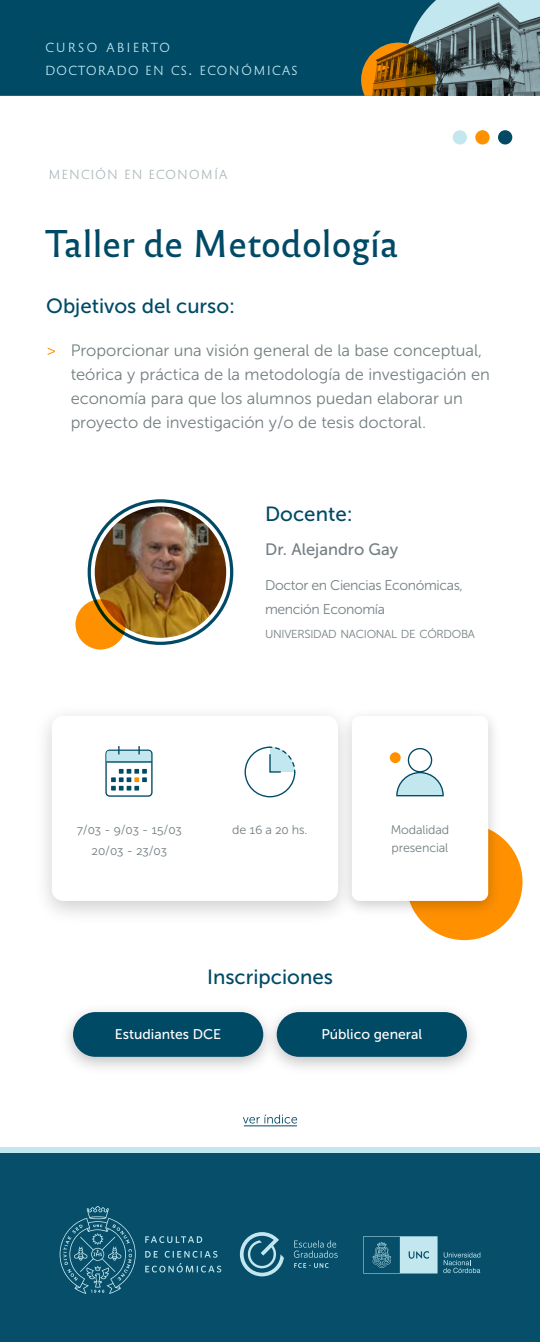
<style>
.page{position:relative;width:540px;height:1342px;background:#fff}
.page>*{position:absolute;margin:0;border:0;box-sizing:border-box;transform-origin:0 0}
.t1{font:36px "Reforma 2018 Gris";color:#004a66}
.t2{font:20.5px "Museo Sans 500";color:#004a66}
.t3{font:16.5px/24px "Museo Sans 300";color:#737f82}
.t4{font:16.5px "Museo Sans 500";color:#737f82}
.t5{font:16.5px "Museo Sans 300";color:#ff9000}
.t6{font:14px/24px "Museo Sans 300";letter-spacing:-.025em;color:#737f82}
.t7{font:14px "Museo Sans 500";color:#fff}
.t8{font:12.5px/17.5px "Museo Sans 300";letter-spacing:-.01em;color:#737f82}
.t9{font:12.25px/22.5px "Reforma 2018 Blanca";letter-spacing:.075em;color:#c2e7ef}
.t10{font:12.25px "Reforma 2018 Blanca";letter-spacing:.05em;color:#adb8bc}
.t11{font:11.55px "Museo Sans 300";letter-spacing:-.025em;color:#737f82}
.s1{font-size:17.5px}
</style>
<div class="page">
<div style="left:0;top:0;width:361px;height:96px;background:#004a66"></div>
<svg style="left:361px;top:0;width:179px;height:96px"></svg>
<div style="left:406px;top:824px;width:117px;height:116px;background:#ff9000;border-radius:50%"></div>
<svg style="left:88px;top:499px;width:145px;height:146px"></svg>
<svg style="left:91px;top:503px;width:139px;height:139px"></svg>
<img style="left:95px;top:506px;width:131px;height:132px;border-radius:66px">
<svg style="left:75px;top:599px;width:51px;height:51px;fill:#ff9000"></svg>
<img style="left:67px;top:1010px;width:189px;height:58px">
<div style="left:73px;top:1012px;width:190px;height:45px;background:#004a66;border-radius:22px"></div>
<img style="left:256px;top:1010px;width:217px;height:58px">
<div style="left:277px;top:1012px;width:190px;height:45px;background:#004a66;border-radius:22px"></div>
<div style="left:453px;top:130px;width:14px;height:15px;background:#c2e7ef;border-radius:50%"></div>
<div style="left:475px;top:130px;width:15px;height:14px;background:#ff9000;border-radius:50%"></div>
<div style="left:498px;top:130px;width:14px;height:15px;background:#004a66;border-radius:50%"></div>
<div style="left:0;top:1153px;width:540px;height:189px;background:#064e69"></div>
<svg style="left:60px;top:1206px;width:161px;height:88px"></svg>
<svg style="left:363px;top:1236px;width:117px;height:38px"></svg>
<svg style="left:294px;top:1240px;width:44px;height:28px"></svg>
<svg style="left:240px;top:1232px;width:44px;height:44px"></svg>
<div style="left:0;top:1147px;width:540px;height:6px;background:#c2e7ef"></div>
<img style="left:334px;top:712px;width:172px;height:211px">
<div style="left:352px;top:716px;width:136px;height:185px;background:#fff;border-radius:8px"></div>
<div style="left:105px;top:750px;width:48px;height:47px;border:1px solid #004a66;border-radius:4px"></div>
<svg style="left:111px;top:769px;width:36px;height:22px"></svg>
<hr style="left:106px;top:761px;width:46px;height:2px;background:#004a66">
<svg style="left:106px;top:746px;width:45px;height:17px"></svg>
<svg style="left:244px;top:746px;width:52px;height:52px"></svg>
<div style="left:408px;top:748px;width:24px;height:24px;border:1px solid #004a66;border-radius:50%"></div>
<svg style="left:396px;top:771px;width:48px;height:26px"></svg>
<div style="left:390px;top:752px;width:11px;height:11px;background:#ff9000;border-radius:50%"></div>
<svg style="left:243px;top:1115px;width:54px;height:9px"></svg>
<hr style="left:244px;top:1126px;width:53px;height:1px;background:#004a66">
<p class="t9" style="left:45px;top:37px;width:254px">CURSO ABIERTO<br>DOCTORADO EN CS<span class="s1">.</span> ECONÓMICAS</p>
<p class="t10" style="left:48px;top:167px;width:181px">MENCIÓN EN ECONOMÍA</p>
<h1 class="t1" style="left:45px;top:223px;width:355px">Taller de Metodología</h1>
<p class="t2" style="left:46px;top:295px;width:191px">Objetivos del curso:</p>
<p class="t3" style="left:71px;top:338px;width:421px">Proporcionar una visión general de la base conceptual, teórica y práctica de la metodología de investigación en economía para que los alumnos puedan elaborar un proyecto de investigación y/o de tesis doctoral.</p>
<p class="t5" style="left:46px;top:341px;width:11px">&gt;</p>
<p class="t2" style="left:265px;top:503px;width:89px">Docente:</p>
<p class="t4" style="left:265px;top:540px;width:135px">Dr. Alejandro Gay</p>
<p class="t6" style="left:265px;top:574px;width:199px">Doctor en Ciencias Económicas, mención Economía</p>
<p class="t11" style="left:265px;top:628px;width:211px">UNIVERSIDAD NACIONAL DE CÓRDOBA</p>
<p class="t8" style="left:77px;top:819px;width:107px;line-height:21px;text-align:center">7/03 - 9/03 - 15/03<br>20/03 - 23/03</p>
<p class="t8" style="left:232px;top:821px;width:77px">de 16 a 20 hs.</p>
<p class="t2" style="left:207px;top:966px;width:127px">Inscripciones</p>
<p class="t8" style="left:391px;top:821px;width:60px">Modalidad presencial</p>
<p class="t7" style="left:115px;top:1026px;width:108px">Estudiantes DCE</p>
<p class="t7" style="left:321px;top:1026px;width:102px">Público general</p>
</div>
